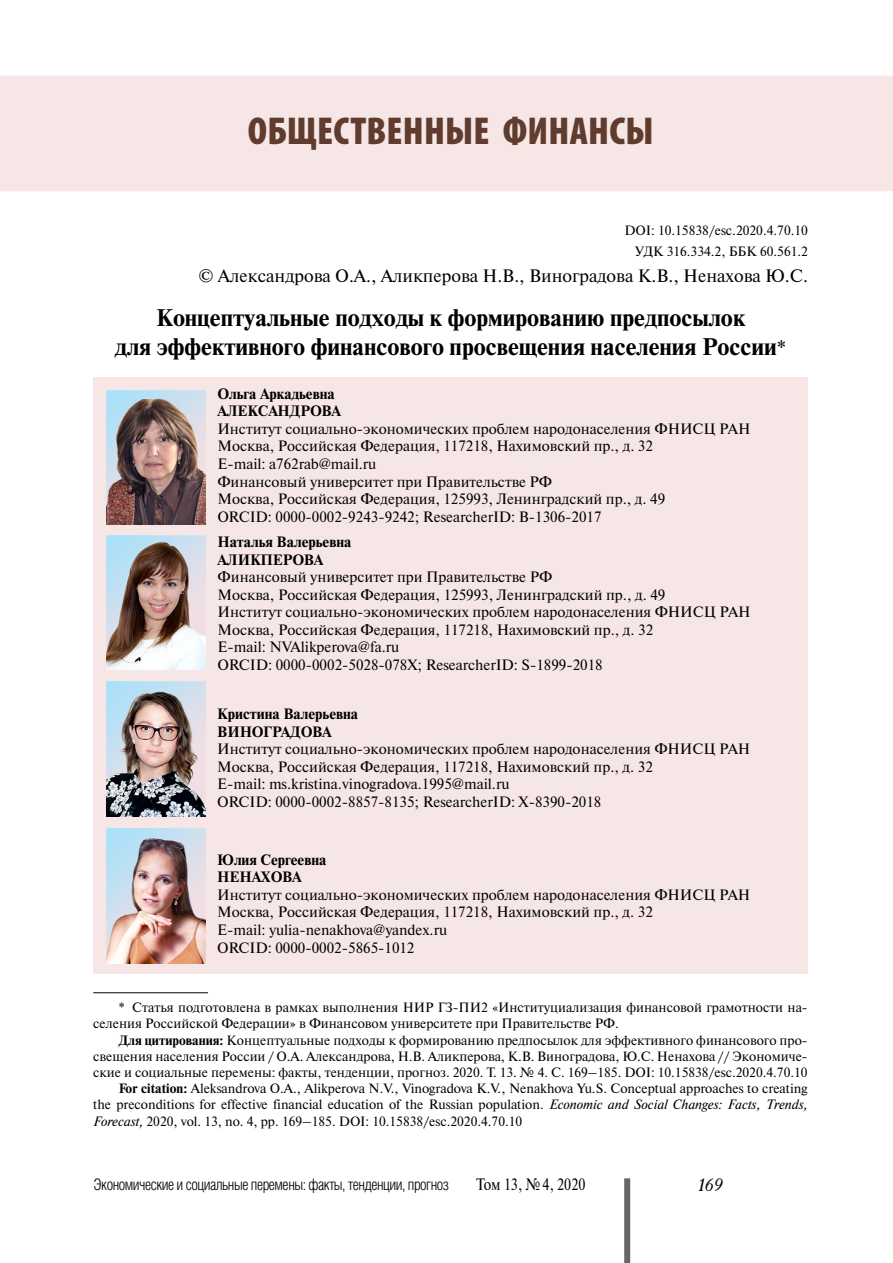
<style>
.page{position:relative;width:893px;height:1263px;background:#fff}
.page>*{position:absolute;margin:0;border:0;box-sizing:border-box;transform-origin:0 0}
.t1{font:900 condensed 39px "Myriad Pro";letter-spacing:.005em;color:#603c2f}
.t2{font:700 24px/28.8px "Newton C";color:#000;text-align:center}
.t3{font:18px "Newton C";color:#000}
.t4{font:italic 18px "Academy";color:#000}
.t5{font:16.5px "Newton C";color:#000;scale:.85 1}
.t6{font:300 15.75px "Helios Cond";letter-spacing:-.03em;color:#000}
.t7{font:15px/17.5px "Newton C";color:#000}
.t8{font:700 15px/17.5px "Newton C";color:#000}
.t9{font:13.5px/20.4px "Newton C";color:#000;text-align:right}
.s1{font-weight:400;font-size:21px}
.s2{font-weight:700}
.s3{font-style:italic}
</style>
<div class="page">
<div style="left:624px;top:1178px;width:6px;height:85px;background:#666"></div>
<div style="left:1px;top:76px;width:891px;height:114px;background:#f7e6e6"></div>
<div style="left:0;top:76px;width:893px;height:115px;border:2px solid #f7e6e6"></div>
<hr style="left:93px;top:992px;width:115px;height:1px;background:#000">
<div style="left:93px;top:377px;width:715px;height:597px;background:#f7e6e6"></div>
<img style="left:106px;top:390px;width:99px;height:135px">
<img style="left:106px;top:535px;width:99px;height:135px">
<img style="left:106px;top:681px;width:99px;height:135px">
<img style="left:106px;top:829px;width:99px;height:134px">
<h1 class="t1" style="left:248px;top:106px;width:408px">ОБЩЕСТВЕННЫЕ ФИНАНСЫ</h1>
<p class="t9" style="left:624px;top:221px;width:185px">DOI: 10.15838/esc.2020.4.70.10<br>УДК 316.334.2, ББК 60.561.2</p>
<p class="t3" style="left:199px;top:266px;width:611px">© Александрова О.А., Аликперова Н.В., Виноградова К.В., Ненахова Ю.С.</p>
<h2 class="t2" style="left:115px;top:304px;width:672px">Концептуальные подходы к формированию предпосылок<br>для эффективного финансового просвещения населения России<span class="s1">*</span></h2>
<p class="t8" style="left:217px;top:385px;width:125px">Ольга Аркадьевна<br>АЛЕКСАНДРОВА</p>
<p class="t7" style="left:217px;top:420px;width:534px">Институт социально-экономических проблем народонаселения ФНИСЦ РАН Москва, Российская Федерация, 117218, Нахимовский пр., д. 32<br>Е-mail: a762rab@mail.ru<br>Финансовый университет при Правительстве РФ<br>Москва, Российская Федерация, 125993, Ленинградский пр., д. 49<br>ORCID: 0000-0002-9243-9242; ResearcherID: B-1306-2017</p>
<p class="t8" style="left:218px;top:533px;width:135px">Наталья Валерьевна<br>АЛИКПЕРОВА</p>
<p class="t7" style="left:218px;top:568px;width:534px">Финансовый университет при Правительстве РФ<br>Москва, Российская Федерация, 125993, Ленинградский пр., д. 49<br>Институт социально-экономических проблем народонаселения ФНИСЦ РАН Москва, Российская Федерация, 117218, Нахимовский пр., д. 32<br>Е-mail: NVAlikperova@fa.ru<br>ORCID: 0000-0002-5028-078X; ResearcherID: S-1899-2018</p>
<p class="t8" style="left:217px;top:705px;width:142px">Кристина Валерьевна<br>ВИНОГРАДОВА</p>
<p class="t7" style="left:217px;top:740px;width:534px">Институт социально-экономических проблем народонаселения ФНИСЦ РАН Москва, Российская Федерация, 117218, Нахимовский пр., д. 32<br>Е-mail: ms.kristina.vinogradova.1995@mail.ru<br>ORCID: 0000-0002-8857-8135; ResearcherID: X-8390-2018</p>
<p class="t8" style="left:217px;top:851px;width:111px">Юлия Сергеевна<br>НЕНАХОВА</p>
<p class="t7" style="left:217px;top:886px;width:534px">Институт социально-экономических проблем народонаселения ФНИСЦ РАН Москва, Российская Федерация, 117218, Нахимовский пр., д. 32<br>Е-mail: yulia-nenakhova@yandex.ru<br>ORCID: 0000-0002-5865-1012</p>
<p class="t9" style="left:93px;top:999px;width:716px;line-height:16.2px;text-align:left;text-indent:26px">* Статья подготовлена в рамках выполнения НИР ГЗ-ПИ2 «Институциализация финансовой грамотности на&shy;селения Российской Федерации» в Финансовом университете при Правительстве РФ.</p>
<p class="t9" style="left:119px;top:1030px;width:690px"><span class="s2">Для цитирования:</span> Концептуальные подходы к формированию предпосылок для эффективного финансового про-</p>
<p class="t9" style="left:93px;top:1046px;width:716px">свещения населения России / О.А. Александрова, Н.В. Аликперова, К.В. Виноградова, Ю.С. Ненахова // Экономиче-</p>
<p class="t9" style="left:93px;top:1062px;width:716px">ские и социальные перемены: факты, тенденции, прогноз. 2020. Т. 13. № 4. С. 169–185. DOI: 10.15838/esc.2020.4.70.10</p>
<p class="t9" style="left:119px;top:1078px;width:690px"><span class="s2">For citation:</span> Aleksandrova O.A., Alikperova N.V., Vinogradova K.V., Nenakhova Yu.S. Conceptual approaches to creating</p>
<p class="t9" style="left:93px;top:1094px;width:716px">the preconditions for effective financial education of the Russian population. <span class="s3">Economic and Social Changes: Facts, Trends,</span></p>
<p class="t9" style="left:93px;top:1111px;width:431px"><span class="s3">Forecast,</span> 2020, vol. 13, no. 4, pp. 169–185. DOI: 10.15838/esc.2020.4.70.10</p>
<p class="t6" style="left:94px;top:1176px;width:357px">Экономические и социальные перемены: факты, тенденции, прогноз</p>
<p class="t5" style="left:476px;top:1175px;width:130px">Том 13, №4, 2020</p>
<p class="t4" style="left:698px;top:1174px;width:26px">169</p>
</div>
